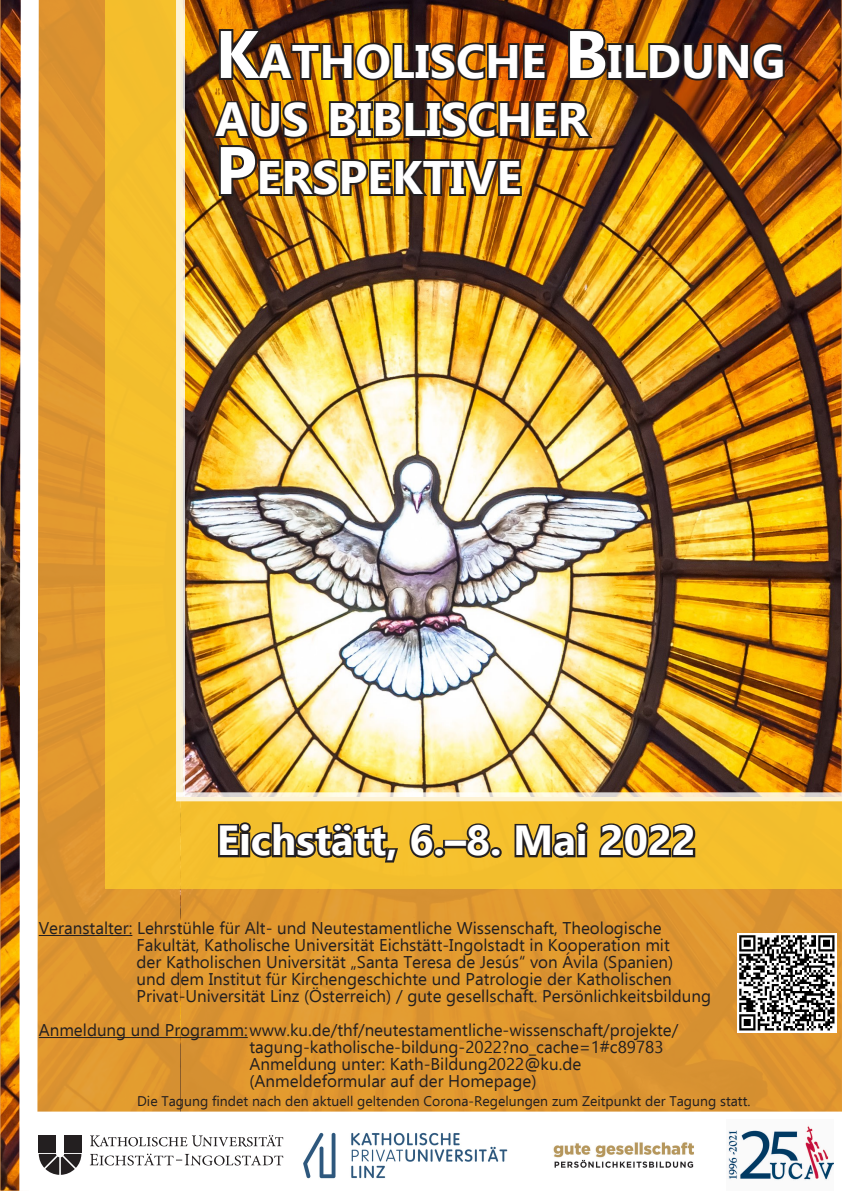
<style>
.page{position:relative;width:842px;height:1191px;background:#fff}
.page>*{position:absolute;margin:0;border:0;box-sizing:border-box;transform-origin:0 0}
.t1{font:700 46.9px "Ebrima";color:#fff}
.t2{font:700 42px "Ebrima";color:#fff}
.t3{font:17px "Ebrima";color:#231f20}
.t4{font:14px "Ebrima";color:#231f20}
.s1{font-size:67px}
</style>
<div class="page">
<img style="left:0;top:0;width:842px;height:1191px">
<svg style="left:48px;top:0;width:132px;height:1111px;background:#dd952f"></svg>
<div style="left:180px;top:797px;width:662px;height:394px;background:#e29933"></div>
<div style="left:105px;top:0;width:78px;height:888px;background:#f5bf2d"></div>
<div style="left:183px;top:797px;width:659px;height:91px;background:#f5c02d"></div>
<svg style="left:10px;top:0;width:38px;height:1191px"></svg>
<svg style="left:176px;top:0;width:9px;height:792px;background:#f6ecd3"></svg>
<svg style="left:176px;top:792px;width:666px;height:9px;background:#f5ead2"></svg>
<img style="left:217px;top:27px;width:332px;height:56px">
<svg style="left:566px;top:26px;width:221px;height:57px;background:#5d3412"></svg>
<img style="left:210px;top:98px;width:386px;height:101px">
<div style="left:29px;top:1111px;width:813px;height:80px;background:#fff"></div>
<hr style="left:39px;top:935px;width:93px;height:1px;background:#231f20">
<hr style="left:39px;top:1037px;width:209px;height:1px;background:#231f20">
<svg style="left:90px;top:1153px;width:193px;height:12px"></svg>
<svg style="left:90px;top:1135px;width:193px;height:12px"></svg>
<div style="left:39px;top:1135px;width:17px;height:17px;background:#231f20"></div>
<div style="left:64px;top:1135px;width:17px;height:17px;background:#231f20"></div>
<svg style="left:39px;top:1153px;width:42px;height:21px"></svg>
<img style="left:304px;top:1127px;width:222px;height:56px">
<img style="left:726px;top:1119px;width:107px;height:72px">
<img style="left:547px;top:1136px;width:151px;height:37px">
<img style="left:737px;top:933px;width:99px;height:100px">
<svg style="left:218px;top:822px;width:180px;height:41px"></svg>
<svg style="left:409px;top:823px;width:39px;height:35px"></svg>
<div style="left:443px;top:840px;width:25px;height:8px;border:4px solid #231f20"></div>
<svg style="left:463px;top:823px;width:39px;height:35px"></svg>
<svg style="left:514px;top:822px;width:74px;height:36px"></svg>
<svg style="left:599px;top:823px;width:97px;height:35px"></svg>
<p class="t1" style="left:215px;top:24px;width:571px"><span class="s1">K</span>ATHOLISCHE <span class="s1">B</span>ILDUNG</p>
<p class="t1" style="left:215px;top:82px;width:374px">AUS BIBLISCHER</p>
<p class="t1" style="left:215px;top:140px;width:307px"><span class="s1">P</span>ERSPEKTIVE</p>
<p class="t2" style="left:217px;top:807px;width:481px">Eichstätt, 6.–8. Mai 2022</p>
<p class="t3" style="left:39px;top:915px;width:624px">Veranstalter: Lehrstühle für Alt- und Neutestamentliche Wissenschaft, Theologische</p>
<p class="t3" style="left:137px;top:932px;width:535px">Fakultät, Katholische Universität Eichstätt-Ingolstadt in Kooperation mit</p>
<p class="t3" style="left:137px;top:949px;width:538px">der Katholischen Universität „Santa Teresa de Jesús“ von Ávila (Spanien)</p>
<p class="t3" style="left:137px;top:966px;width:537px">und dem Institut für Kirchengeschichte und Patrologie der Katholischen</p>
<p class="t3" style="left:137px;top:983px;width:576px">Privat-Universität Linz (Österreich) / gute gesellschaft. Persönlichkeitsbildung</p>
<p class="t3" style="left:39px;top:1017px;width:641px">Anmeldung und Programm:www.ku.de/thf/neutestamentliche-wissenschaft/projekte/</p>
<p class="t3" style="left:249px;top:1034px;width:416px">tagung-katholische-bildung-2022?no_cache=1#c89783</p>
<p class="t3" style="left:249px;top:1051px;width:333px">Anmeldung unter: Kath-Bildung2022@ku.de</p>
<p class="t3" style="left:249px;top:1068px;width:289px">(Anmeldeformular auf der Homepage)</p>
<p class="t4" style="left:137px;top:1090px;width:615px">Die Tagung findet nach den aktuell geltenden Corona-Regelungen zum Zeitpunkt der Tagung statt.</p>
</div>
